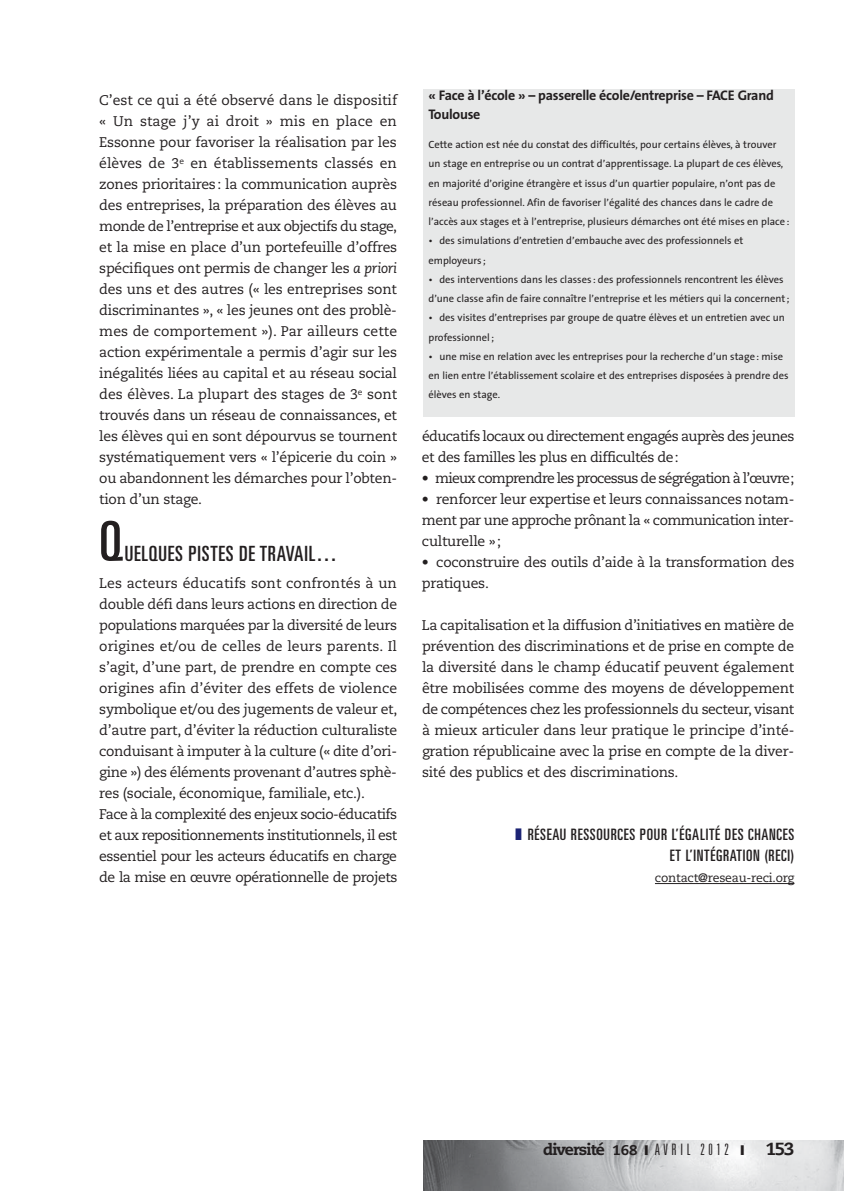
<style>
.page{position:relative;width:844px;height:1191px;background:#fff}
.page>*{position:absolute;margin:0;border:0;box-sizing:border-box;transform-origin:0 0}
.t1{font:ultra-condensed 54.95px "Univers";color:#231f20}
.t2{font:ultra-condensed 21px "Univers";letter-spacing:.035em;color:#231f20}
.t3{font:ultra-condensed 15.75px/21px "Univers";letter-spacing:.045em;color:#231f20;text-align:right}
.t4{font:800 15.75px "Caecilia";letter-spacing:-.055em;color:#231f20}
.t5{font:14px/21px "Caecilia";letter-spacing:-.02em;color:#231f20;text-align:justify}
.t6{font:14px/21px "Caecilia";letter-spacing:-.04em;color:#231f20}
.t7{font:700 14px/19.2px "Thesis Sans";letter-spacing:-.02em;color:#231f20}
.t8{font:14px "Caecilia";letter-spacing:-.055em;color:#231f20}
.t9{font:12.25px "Caecilia";letter-spacing:-.015em;color:#231f20}
.t10{font:10.5px/19.2px "Thesis Sans";color:#231f20}
.s1{font-style:italic}
.s2{color:#1c2374}
.s3{font-size:14px}
.s4{font-family:"Univers";font-weight:300;font-stretch:ultra-condensed}
.s5{font-size:17.5px}
</style>
<div class="page">
<img style="left:423px;top:1140px;width:420px;height:51px">
<hr style="left:654px;top:883px;width:58px;height:1px;background:#231f20">
<hr style="left:712px;top:883px;width:44px;height:1px;background:#231f20">
<hr style="left:755px;top:883px;width:32px;height:1px;background:#231f20">
<div style="left:423px;top:89px;width:371px;height:328px;background:#e7e8e8"></div>
<p class="t5" style="left:99px;top:91px;width:299px">C’est ce qui a été observé dans le dispositif « Un stage j’y ai droit » mis en place en Essonne pour favoriser la réalisation par les élèves de 3<sup>e</sup> en établissements classés en zones prioritaires: la communication auprès des entreprises, la préparation des élèves au monde de l’entreprise et aux objectifs du stage, et la mise en place d’un portefeuille d’offres spécifiques ont permis de changer les <span class="s1">a priori </span>des uns et des autres (« les entreprises sont discriminantes », « les jeunes ont des problè&shy;mes de comportement »). Par ailleurs cette action expérimentale a permis d’agir sur les inégalités liées au capital et au réseau social des élèves. La plupart des stages de 3<sup>e</sup> sont trouvés dans un réseau de connaissances, et les élèves qui en sont dépourvus se tournent systématiquement vers « l’épicerie du coin » ou abandonnent les démarches pour l’obten&shy;tion d’un stage.</p>
<h1 class="t1" style="left:99px;top:521px;width:25px">Q</h1>
<h2 class="t2" style="left:125px;top:545px;width:214px">UELQUES PISTES DE TRAVAIL…</h2>
<p class="t5" style="left:99px;top:574px;width:299px;text-align:left">Les acteurs éducatifs sont confrontés à un double défi dans leurs actions en direction de populations marquées par la diversité de leurs origines et/ou de celles de leurs parents. Il s’agit, d’une part, de prendre en compte ces origines afin d’éviter des effets de violence symbolique et/ou des jugements de valeur et, d’autre part, d’éviter la réduction culturaliste conduisant à imputer à la culture (« dite d’ori&shy;gine ») des éléments provenant d’autres sphè&shy;res (sociale, économique, familiale, etc.).<br>Face à la complexité des enjeux socio-éducatifs et aux repositionnements institutionnels, il est essentiel pour les acteurs éducatifs en charge de la mise en œuvre opérationnelle de projets</p>
<p class="t7" style="left:428px;top:86px;width:347px">« Face à l’école » – passerelle école/entreprise – FACE Grand<br>Toulouse</p>
<p class="t10" style="left:428px;top:136px;width:362px">Cette action est née du constat des difficultés, pour certains élèves, à trouver un stage en entreprise ou un contrat d’apprentissage. La plupart de ces élèves, en majorité d’origine étrangère et issus d’un quartier populaire, n’ont pas de réseau professionnel. Afin de favoriser l’égalité des chances dans le cadre de l’accès aux stages et à l’entreprise, plusieurs démarches ont été mises en place :</p>
<p class="t10" style="left:428px;top:232px;width:316px">• des simulations d’entretien d’embauche avec des professionnels et employeurs ;</p>
<p class="t10" style="left:428px;top:271px;width:362px">• des interventions dans les classes : des professionnels rencontrent les élèves d’une classe afin de faire connaître l’entreprise et les métiers qui la concernent ;</p>
<p class="t10" style="left:428px;top:309px;width:358px">• des visites d’entreprises par groupe de quatre élèves et un entretien avec un professionnel ;</p>
<p class="t10" style="left:428px;top:348px;width:361px">• une mise en relation avec les entreprises pour la recherche d’un stage : mise en lien entre l’établissement scolaire et des entreprises disposées à prendre des élèves en stage.</p>
<p class="t6" style="left:422px;top:427px;width:374px">éducatifs locaux ou directement engagés auprès des jeunes et des familles les plus en difficultés de:</p>
<p class="t8" style="left:422px;top:472px;width:374px">• mieux comprendre les processus de ségrégation à l’œuvre;</p>
<p class="t5" style="left:422px;top:490px;width:374px">• renforcer leur expertise et leurs connaissances notam&shy;ment par une approche prônant la « communication inter&shy;culturelle »;</p>
<p class="t5" style="left:422px;top:553px;width:374px">• coconstruire des outils d’aide à la transformation des pratiques.</p>
<p class="t5" style="left:422px;top:616px;width:374px">La capitalisation et la diffusion d’initiatives en matière de prévention des discriminations et de prise en compte de la diversité dans le champ éducatif peuvent également être mobilisées comme des moyens de développement de compétences chez les professionnels du secteur, visant à mieux articuler dans leur pratique le principe d’inté&shy;gration républicaine avec la prise en compte de la diver&shy;sité des publics et des discriminations.</p>
<p class="t3" style="left:515px;top:825px;width:280px"><span class="s2">❚</span> RÉSEAU RESSOURCES POUR L’ÉGALITÉ DES CHANCES<br>ET L’INTÉGRATION (RECI)</p>
<p class="t9" style="left:654px;top:873px;width:141px">contact@reseau-reci.org</p>
<p class="t4" style="left:543px;top:1143px;width:252px">diversité <span class="s3">168</span> ❙ <span class="s4">AVRIL 2012</span> ❙ <span class="s5">153</span></p>
</div>
